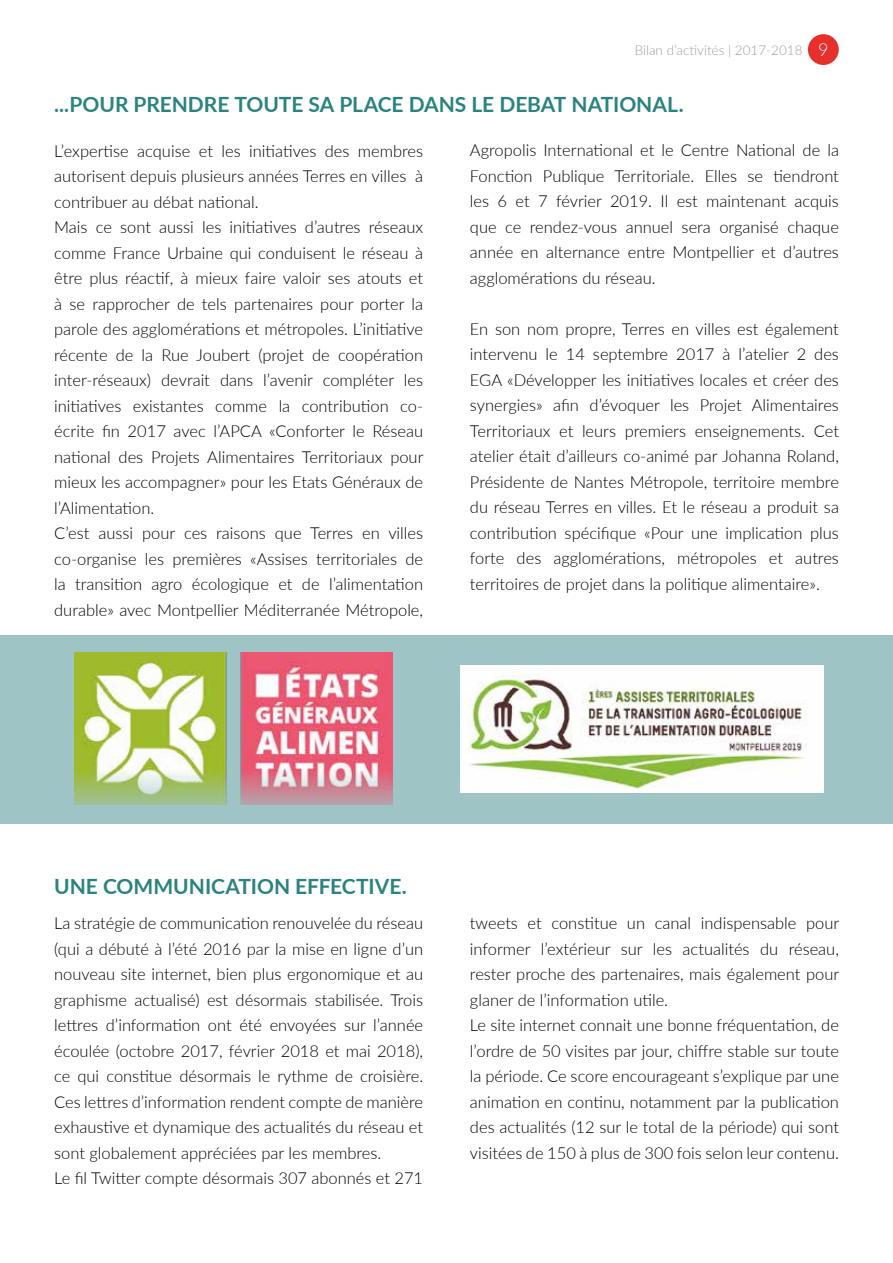
<style>
.page{position:relative;width:893px;height:1263px;background:#fff}
.page>*{position:absolute;margin:0;border:0;box-sizing:border-box;transform-origin:0 0}
.t1{font:700 21px "Lato";color:#2a837f}
.t2{font:300 16.5px/25.5px "Lato";color:#000}
.t3{font:300 13.5px "Lato";color:#9d9d9c}
.s1{font-size:18px;color:#fff}
</style>
<div class="page">
<div style="left:808px;top:34px;width:31px;height:31px;background:#e6302c;border-radius:50%"></div>
<div style="left:1px;top:636px;width:892px;height:188px;background:#9fc4c5"></div>
<img style="left:75px;top:653px;width:318px;height:152px">
<img style="left:461px;top:666px;width:363px;height:126px">
<p class="t3" style="left:635px;top:41px;width:195px">Bilan d’activités | 2017-2018 <span class="s1">9</span></p>
<p class="t1" style="left:54px;top:88px;width:631px">...POUR PRENDRE TOUTE SA PLACE DANS LE DEBAT NATIONAL.</p>
<p class="t2" style="left:54px;top:137px;width:371px">L’expertise acquise et les initiatives des membres autorisent depuis plusieurs années Terres en villes à contribuer au débat national.<br>Mais ce sont aussi les initiatives d’autres réseaux comme France Urbaine qui conduisent le réseau à être plus réactif, à mieux faire valoir ses atouts et à se rapprocher de tels partenaires pour porter la parole des agglomérations et métropoles. L’initiative récente de la Rue Joubert (projet de coopération inter-réseaux) devrait dans l’avenir compléter les initiatives existantes comme la contribution co&shy;écrite fin 2017 avec l’APCA «Conforter le Réseau national des Projets Alimentaires Territoriaux pour mieux les accompagner» pour les Etats Généraux de l’Alimentation.<br>C’est aussi pour ces raisons que Terres en villes co-organise les premières «Assises territoriales de la transition agro écologique et de l’alimentation durable» avec Montpellier Méditerranée Métropole,</p>
<p class="t2" style="left:470px;top:137px;width:370px;text-align:justify">Agropolis International et le Centre National de la Fonction Publique Territoriale. Elles se tiendront les 6 et 7 février 2019. Il est maintenant acquis que ce rendez-vous annuel sera organisé chaque année en alternance entre Montpellier et d’autres agglomérations du réseau.</p>
<p class="t2" style="left:470px;top:316px;width:370px;text-align:justify">En son nom propre, Terres en villes est également intervenu le 14 septembre 2017 à l’atelier 2 des EGA «Développer les initiatives locales et créer des synergies» afin d’évoquer les Projet Alimentaires Territoriaux et leurs premiers enseignements. Cet atelier était d’ailleurs co-animé par Johanna Roland, Présidente de Nantes Métropole, territoire membre du réseau Terres en villes. Et le réseau a produit sa contribution spécifique «Pour une implication plus forte des agglomérations, métropoles et autres territoires de projet dans la politique alimentaire».</p>
<p class="t1" style="left:54px;top:871px;width:354px">UNE COMMUNICATION EFFECTIVE.</p>
<p class="t2" style="left:54px;top:910px;width:370px">La stratégie de communication renouvelée du réseau (qui a débuté à l’été 2016 par la mise en ligne d’un nouveau site internet, bien plus ergonomique et au graphisme actualisé) est désormais stabilisée. Trois lettres d’information ont été envoyées sur l’année écoulée (octobre 2017, février 2018 et mai 2018), ce qui constitue désormais le rythme de croisière.<br>Ces lettres d’information rendent compte de manière exhaustive et dynamique des actualités du réseau et sont globalement appréciées par les membres.<br>Le fil Twitter compte désormais 307 abonnés et 271</p>
<p class="t2" style="left:470px;top:910px;width:371px">tweets et constitue un canal indispensable pour informer l’extérieur sur les actualités du réseau, rester proche des partenaires, mais également pour glaner de l’information utile.<br>Le site internet connait une bonne fréquentation, de l’ordre de 50 visites par jour, chiffre stable sur toute la période. Ce score encourageant s’explique par une animation en continu, notamment par la publication des actualités (12 sur le total de la période) qui sont visitées de 150 à plus de 300 fois selon leur contenu.</p>
</div>
